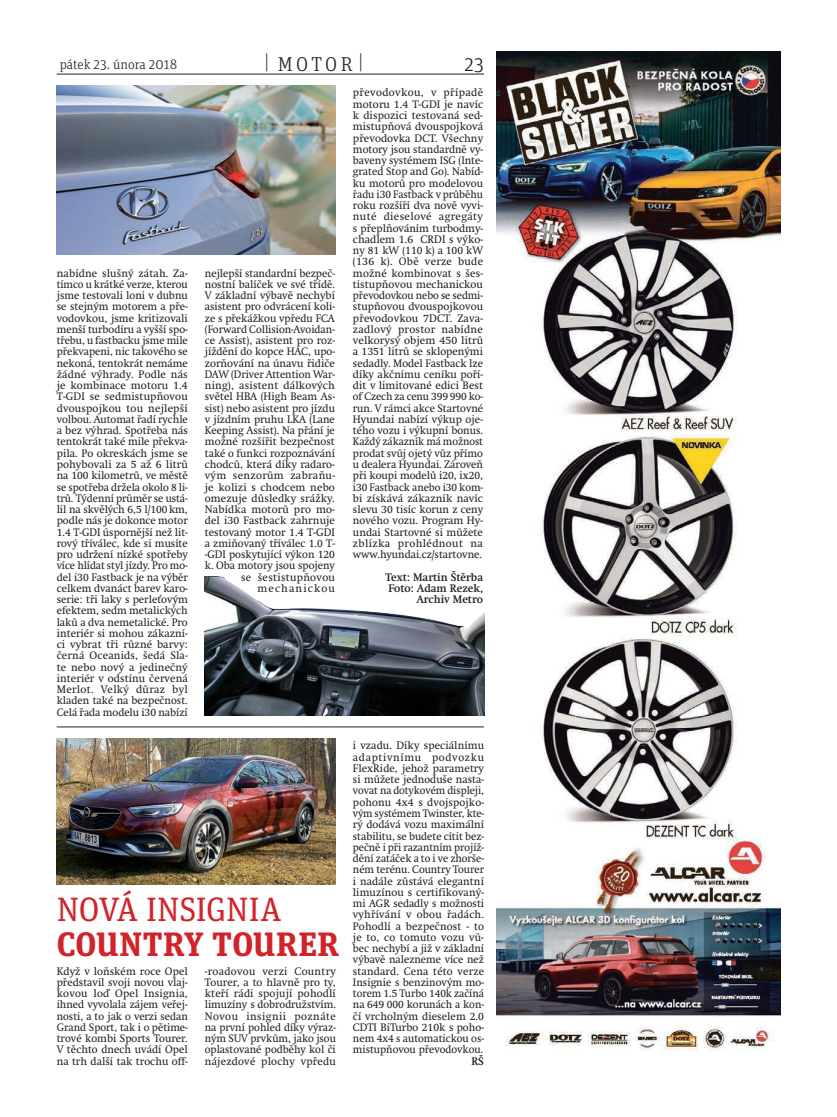
<style>
.page{position:relative;width:837px;height:1117px;background:#fff}
.page>*{position:absolute;margin:0;border:0;box-sizing:border-box;transform-origin:0 0}
.t1{font:700 33.75px/35px "Unit Slab Pro";letter-spacing:.01em;color:#d1232a}
.t2{font:300 20px "Unit Slab Pro";letter-spacing:.16em;color:#231f20}
.t3{font:300 13.75px "Unit Slab Pro";color:#231f20}
.t4{font:10.75px/11.2px "Metro Swift";color:#231f20;text-align:justify}
.t5{font:700 10.75px/11.2px "Metro Swift";color:#231f20;text-align:right}
.s1{font-family:"Gotham Narrow"}
.s2{font-weight:400}
.s3{font-weight:700}
</style>
<div class="page">
<hr style="left:57px;top:74px;width:427px;height:1px;background:#231f20">
<img style="left:57px;top:85px;width:279px;height:169px">
<img style="left:205px;top:576px;width:279px;height:139px">
<img style="left:496px;top:51px;width:284px;height:1000px">
<img style="left:57px;top:738px;width:279px;height:146px">
<hr style="left:57px;top:726px;width:427px;height:1px;background:#231f20">
<p class="t3" style="left:60px;top:55px;width:119px">pátek 23. února 2018</p>
<h2 class="t2" style="left:264px;top:51px;width:101px"><span class="s1">|</span> motor <span class="s1">|</span></h2>
<p class="t2" style="left:464px;top:51px;width:21px">23</p>
<p class="t4" style="left:57px;top:267px;width:133px">nabídne slušný zátah. Za&shy;tímco u krátké verze, kterou jsme testovali loni v dubnu se stejným motorem a pře&shy;vodovkou, jsme kritizovali menší turbodíru a vyšší spo&shy;třebu, u fastbacku jsme mile překvapeni, nic takového se nekoná, tentokrát nemáme žádné výhrady. Podle nás je kombinace motoru 1.4<br>T-GDI se sedmistupňovou dvouspojkou tou nejlepší volbou. Automat řadí rychle a bez výhrad. Spotřeba nás tentokrát také mile překva&shy;pila. Po okreskách jsme se pohybovali za 5 až 6 litrů na 100 kilometrů, ve městě se spotřeba držela okolo 8 li&shy;trů. Týdenní průměr se ustá&shy;lil na skvělých 6,5 l/100km, podle nás je dokonce motor 1.4 T-GDI úspornější než lit&shy;rový tříválec, kde si musíte pro udržení nízké spotřeby více hlídat styl jízdy. Pro mo&shy;del i30 Fastback je na výběr celkem dvanáct barev karo&shy;serie: tři laky s perleťovým efektem, sedm metalických laků a dva nemetalické. Pro interiér si mohou zákazní&shy;ci vybrat tři různé barvy: černá Oceanids, šedá Sla&shy;te nebo nový a jedinečný interiér v odstínu červená Merlot. Velký důraz byl kladen také na bezpečnost.<br>Celá řada modelu i30 nabízí</p>
<p class="t4" style="left:205px;top:267px;width:132px;text-align:right">nejlepší standardní bezpeč&shy;nostní balíček ve své třídě.<br>V základní výbavě nechybí asistent pro odvrácení koli&shy;ze s překážkou vpředu FCA (Forward Collision-Avoidan&shy;ce Assist), asistent pro roz&shy;jíždění do kopce HAC, upo&shy;zorňování na únavu řidiče<br>DAW (Driver Attention War&shy;ning), asistent dálkových světel HBA (High Beam As&shy;sist) nebo asistent pro jízdu v jízdním pruhu LKA (Lane<br>Keeping Assist). Na přání je možné rozšířit bezpečnost také o funkci rozpoznávání chodců, která díky radaro&shy;vým senzorům zabraňu&shy;je kolizi s chodcem nebo omezuje důsledky srážky.<br>Nabídka motorů pro mo&shy;del i30 Fastback zahrnuje testovaný motor 1.4 T-GDI a zmiňovaný tříválec 1.0 T--GDI poskytující výkon 120 k. Oba motory jsou spojeny se šestistupňovou mechanickou</p>
<p class="t1" style="left:57px;top:889px;width:283px"><span class="s2">NOVÁ INSIGNIA<br></span>COUNTRY TOURER</p>
<p class="t4" style="left:205px;top:965px;width:133px">-roadovou verzi Country Tourer, a to hlavně pro ty, kteří rádi spojují pohodlí limuzíny s dobrodružstvím.<br>Novou insignii poznáte na první pohled díky výraz&shy;ným SUV prvkům, jako jsou oplastované podběhy kol či nájezdové plochy vpředu</p>
<p class="t4" style="left:57px;top:965px;width:133px">Když v loňském roce Opel představil svoji novou vlaj&shy;kovou loď Opel Insignia, ihned vyvolala zájem veřej&shy;nosti, a to jak o verzi sedan Grand Sport, tak i o pětime&shy;trové kombi Sports Tourer.<br>V těchto dnech uvádí Opel na trh další tak trochu off-</p>
<p class="t4" style="left:353px;top:87px;width:132px">převodovkou, v případě motoru 1.4 T-GDI je navíc k dispozici testovaná sed&shy;mistupňová dvouspojková převodovka DCT. Všechny motory jsou standardně vy&shy;baveny systémem ISG (Inte&shy;grated Stop and Go). Nabíd&shy;ku motorů pro modelovou řadu i30 Fastback v průběhu roku rozšíří dva nově vyvi&shy;nuté dieselové agregáty s přeplňováním turbodmy&shy;chadlem 1.6 CRDI s výko&shy;ny 81 kW (110 k) a 100 kW (136 k). Obě verze bude možné kombinovat s šes&shy;tistupňovou mechanickou převodovkou nebo se sedmi&shy;stupňovou dvouspojkovou převodovkou 7DCT. Zava&shy;zadlový prostor nabídne velkorysý objem 450 litrů a 1351 litrů se sklopenými sedadly. Model Fastback lze díky akčnímu ceníku poří&shy;dit v limitované edici Best of Czech za cenu 399 990 ko&shy;run. V rámci akce Startovné Hyundai nabízí výkup oje&shy;tého vozu i výkupní bonus.<br>Každý zákazník má možnost prodat svůj ojetý vůz přímo u dealera Hyundai. Zároveň při koupi modelů i20, ix20, i30 Fastback anebo i30 kom&shy;bi získává zákazník navíc slevu 30 tisíc korun z ceny nového vozu. Program Hy&shy;undai Startovné si můžete zblízka prohlédnout na www.hyundai.cz/startovne.</p>
<p class="t5" style="left:385px;top:571px;width:99px">Text: Martin Štěrba<br>Foto: Adam Rezek,<br>Archiv Metro</p>
<p class="t4" style="left:353px;top:740px;width:133px;text-align:right">i vzadu. Díky speciálnímu adaptivnímu podvozku<br>FlexRide, jehož parametry si můžete jednoduše nasta&shy;vovat na dotykovém displeji, pohonu 4x4 s dvojspojko&shy;vým systémem Twinster, kte&shy;rý dodává vozu maximální stabilitu, se budete cítit bez&shy;pečně i při razantním projíž&shy;dění zatáček a to i ve zhorše&shy;ném terénu. Country Tourer i nadále zůstává elegantní limuzínou s certifikovaný&shy;mi AGR sedadly s možnosti vyhřívání v obou řadách.<br>Pohodlí a bezpečnost - to je to, co tomuto vozu vů&shy;bec nechybí a již v základní výbavě nalezneme více než standard. Cena této verze<br>Insignie s benzinovým mo&shy;torem 1.5 Turbo 140k začíná na 649 000 korunách a kon&shy;čí vrcholným dieselem 2.0<br>CDTI BiTurbo 210k s poho&shy;nem 4x4 s automatickou os&shy;mistupňovou převodovkou.<br><span class="s3">RŠ</span></p>
</div>
